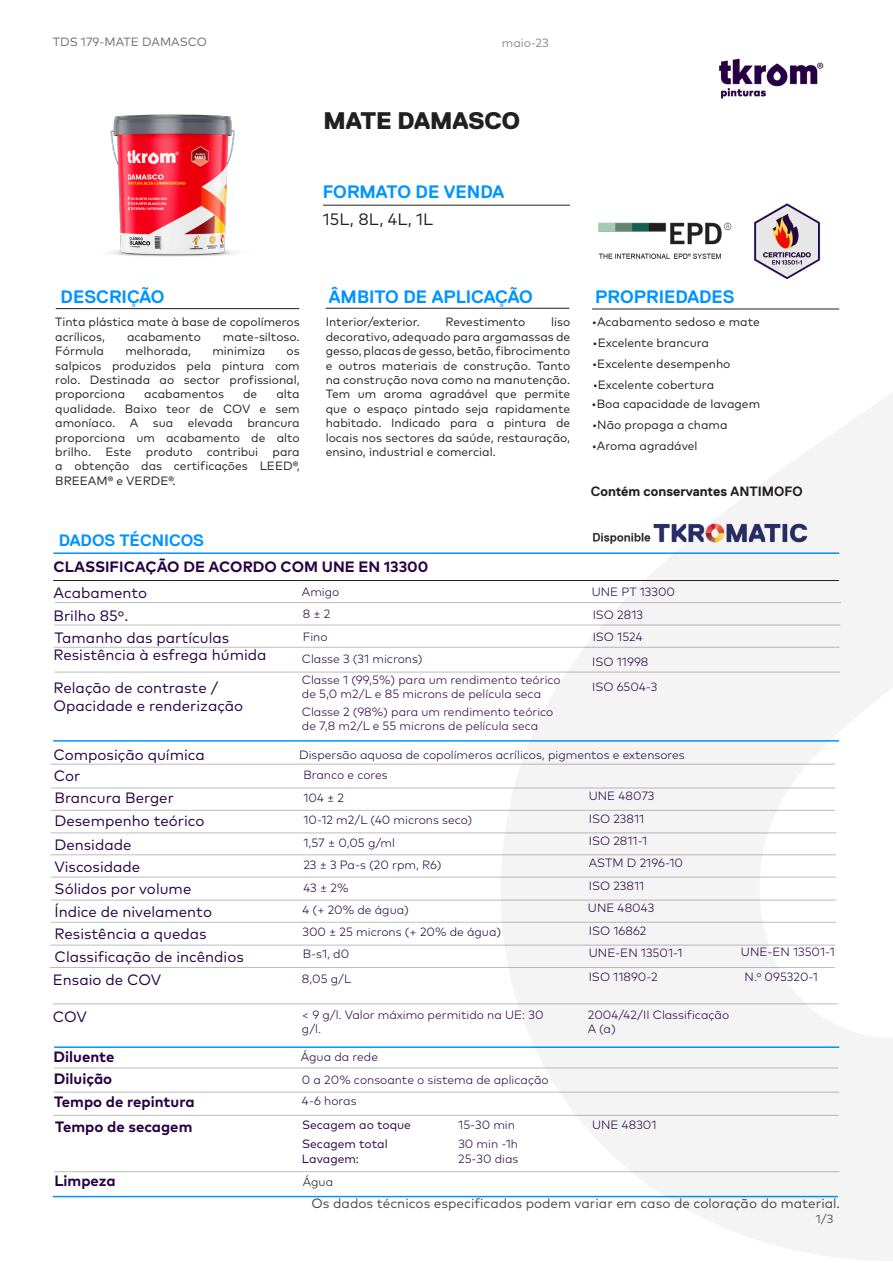
<style>
.page{position:relative;width:893px;height:1263px;background:#fff}
.page>*{position:absolute;margin:0;border:0;box-sizing:border-box;transform-origin:0 0}
.t1{font:800 24px "Replica Pro";color:#231f20}
.t2{font:700 18px "Replica";color:#0094ff}
.t3{font:700 16.5px "Replica";color:#0094ff}
.t4{font:16.5px "Mark Pro";color:#231f20}
.t5{font:15px/23px "Mark Pro";color:#270044}
.t6{font:700 15px/23.4px "Mark Pro";color:#270044}
.t7{font:13.5px "Mark Pro";color:#46484a}
.t8{font:700 13.5px "Replica Pro";color:#231f20}
.t9{font:12px/14.4px "Mark Pro";color:#231f20;text-align:justify}
.t10{font:300 12px/14.4px "Mark Pro";color:#270044}
.t11{font:12px/19.5px "Mark Pro";color:#270044}
.t12{font:12px "Mark Pro";color:#6e6e6e}
.t13{font:12px "Mark Pro";color:#8b8d90}
.t14{font:300 12px "Mark Pro";color:#231f20}
.t15{font:12px "Mark Pro";color:#5c5c5f}
</style>
<div class="page">
<img style="left:110px;top:114px;width:126px;height:143px">
<img style="left:754px;top:203px;width:67px;height:76px">
<img style="left:598px;top:222px;width:134px;height:37px">
<hr style="left:323px;top:205px;width:247px;height:1px;background:#231f20">
<hr style="left:592px;top:309px;width:247px;height:1px;background:#231f20">
<hr style="left:326px;top:308px;width:243px;height:1px;background:#231f20">
<hr style="left:56px;top:308px;width:243px;height:1px;background:#231f20">
<hr style="left:54px;top:552px;width:785px;height:2px;background:#0094ff">
<hr style="left:53px;top:580px;width:786px;height:1px;background:#231f20">
<hr style="left:55px;top:602px;width:786px;height:1px;background:#bcbdc0">
<hr style="left:54px;top:625px;width:786px;height:1px;background:#bcbdc0">
<hr style="left:54px;top:647px;width:785px;height:1px;background:#bcbdc0">
<hr style="left:53px;top:740px;width:786px;height:2px;background:#0094ff">
<hr style="left:51px;top:764px;width:784px;height:1px;background:#bcbdc0">
<hr style="left:51px;top:788px;width:784px;height:1px;background:#bcbdc0">
<hr style="left:51px;top:810px;width:784px;height:1px;background:#bcbdc0">
<hr style="left:51px;top:854px;width:785px;height:1px;background:#bcbdc0">
<hr style="left:51px;top:877px;width:785px;height:1px;background:#bcbdc0">
<hr style="left:51px;top:900px;width:785px;height:1px;background:#bcbdc0">
<hr style="left:51px;top:922px;width:785px;height:1px;background:#bcbdc0">
<hr style="left:54px;top:1046px;width:785px;height:2px;background:#0094ff">
<hr style="left:51px;top:833px;width:785px;height:1px;background:#bcbdc0">
<hr style="left:50px;top:945px;width:785px;height:1px;background:#bcbdc0">
<hr style="left:54px;top:1068px;width:784px;height:1px;background:#bcbdc0">
<hr style="left:54px;top:1092px;width:785px;height:1px;background:#bcbdc0">
<hr style="left:53px;top:1115px;width:786px;height:1px;background:#bcbdc0">
<hr style="left:54px;top:1171px;width:786px;height:1px;background:#bcbdc0">
<hr style="left:54px;top:672px;width:786px;height:1px;background:#bcbdc0">
<hr style="left:50px;top:967px;width:785px;height:1px;background:#bcbdc0">
<hr style="left:53px;top:1003px;width:785px;height:1px;background:#bcbdc0">
<img style="left:719px;top:58px;width:105px;height:41px">
<hr style="left:53px;top:1196px;width:785px;height:1px;background:#0094ff">
<svg style="left:501px;top:393px;width:392px;height:868px;fill:#f4f4f4"></svg>
<p class="t12" style="left:53px;top:33px;width:156px">TDS 179-MATE DAMASCO</p>
<p class="t13" style="left:502px;top:34px;width:48px">maio-23</p>
<h1 class="t1" style="left:323px;top:107px;width:198px">MATE DAMASCO</h1>
<h2 class="t2" style="left:323px;top:182px;width:183px">FORMATO DE VENDA</h2>
<h3 class="t4" style="left:323px;top:206px;width:112px">15L, 8L, 4L, 1L</h3>
<h2 class="t2" style="left:61px;top:287px;width:106px">DESCRIÇÃO</h2>
<h2 class="t2" style="left:329px;top:287px;width:205px">ÂMBITO DE APLICAÇÃO</h2>
<p class="t9" style="left:55px;top:314px;width:246px">Tinta plástica mate à base de copolímeros acrílicos,</p>
<p class="t9" style="left:127px;top:328px;width:75px">acabamento</p>
<p class="t9" style="left:223px;top:328px;width:78px">mate-siltoso.</p>
<p class="t9" style="left:55px;top:343px;width:50px">Fórmula</p>
<p class="t9" style="left:125px;top:343px;width:67px">melhorada,</p>
<p class="t9" style="left:212px;top:343px;width:54px">minimiza</p>
<p class="t9" style="left:55px;top:343px;width:246px;text-indent:231px">os salpicos produzidos pela pintura com rolo. Destinada ao sector profissional, proporciona</p>
<p class="t9" style="left:55px;top:386px;width:246px;text-indent:221px">alta qualidade. Baixo teor de COV e sem amoníaco. A sua elevada brancura proporciona um acabamento de alto brilho. Este produto contribui para a obtenção das certificações LEED®, BREEAM® e VERDE®.</p>
<p class="t9" style="left:144px;top:386px;width:81px">acabamentos</p>
<p class="t9" style="left:243px;top:386px;width:16px">de</p>
<p class="t9" style="left:326px;top:314px;width:96px">Interior/exterior.</p>
<p class="t9" style="left:446px;top:314px;width:81px">Revestimento</p>
<p class="t9" style="left:326px;top:314px;width:246px;text-indent:225px">liso decorativo, adequado para argamassas de gesso, placas de gesso, betão, fibrocimento e outros materiais de construção. Tanto na construção nova como na manutenção.<br>Tem um aroma agradável que permite que o espaço pintado seja rapidamente habitado. Indicado para a pintura de locais nos sectores da saúde, restauração, ensino, industrial e comercial.</p>
<h2 class="t2" style="left:595px;top:287px;width:141px">PROPRIEDADES</h2>
<p class="t9" style="left:592px;top:314px;width:170px">•Acabamento sedoso e mate</p>
<p class="t9" style="left:592px;top:335px;width:118px">•Excelente brancura</p>
<p class="t9" style="left:592px;top:356px;width:140px">•Excelente desempenho</p>
<p class="t9" style="left:593px;top:377px;width:123px">•Excelente cobertura</p>
<p class="t9" style="left:592px;top:396px;width:170px">•Boa capacidade de lavagem</p>
<p class="t9" style="left:592px;top:417px;width:137px">•Não propaga a chama</p>
<p class="t9" style="left:592px;top:438px;width:107px">•Aroma agradável</p>
<p class="t8" style="left:591px;top:484px;width:213px">Contém conservantes ANTIMOFO</p>
<h3 class="t3" style="left:59px;top:531px;width:147px">DADOS TÉCNICOS</h3>
<p class="t6" style="left:54px;top:554px;width:376px">CLASSIFICAÇÃO DE ACORDO COM UNE EN 13300</p>
<p class="t5" style="left:54px;top:580px;width:95px">Acabamento<br>Brilho 85º.</p>
<p class="t10" style="left:302px;top:579px;width:39px;line-height:23px">Amigo<br>8 ± 2</p>
<p class="t10" style="left:592px;top:579px;width:85px;line-height:23.1px">UNE PT 13300<br>ISO 2813</p>
<p class="t5" style="left:54px;top:625px;width:176px">Tamanho das partículas</p>
<p class="t5" style="left:54px;top:678px;width:191px;line-height:18px">Relação de contraste /<br>Opacidade e renderização</p>
<p class="t10" style="left:593px;top:628px;width:52px">ISO 1524</p>
<p class="t10" style="left:303px;top:628px;width:26px">Fino</p>
<p class="t10" style="left:302px;top:671px;width:260px">Classe 1 (99,5%) para um rendimento teórico de 5,0 m2/L e 85 microns de película seca</p>
<p class="t5" style="left:54px;top:642px;width:214px">Resistência à esfrega húmida</p>
<p class="t10" style="left:302px;top:651px;width:122px">Classe 3 (31 microns)</p>
<p class="t10" style="left:592px;top:653px;width:58px">ISO 11998</p>
<p class="t10" style="left:592px;top:678px;width:67px">ISO 6504-3</p>
<p class="t10" style="left:302px;top:703px;width:253px">Classe 2 (98%) para um rendimento teórico de 7,8 m2/L e 55 microns de película seca</p>
<p class="t5" style="left:54px;top:742px;width:153px">Composição química</p>
<p class="t10" style="left:299px;top:746px;width:387px">Dispersão aquosa de copolímeros acrílicos, pigmentos e extensores</p>
<p class="t5" style="left:54px;top:764px;width:121px;line-height:21.1px">Cor<br>Brancura Berger</p>
<p class="t10" style="left:303px;top:762px;width:86px;line-height:22.6px">Branco e cores<br>104 ± 2</p>
<p class="t10" style="left:589px;top:788px;width:67px">UNE 48073</p>
<p class="t5" style="left:55px;top:808px;width:151px">Desempenho teórico</p>
<p class="t10" style="left:303px;top:812px;width:170px">10-12 m2/L (40 microns seco)</p>
<p class="t10" style="left:589px;top:810px;width:57px">ISO 23811</p>
<p class="t5" style="left:55px;top:832px;width:78px">Densidade</p>
<p class="t5" style="left:54px;top:854px;width:138px;line-height:22.5px">Viscosidade<br>Sólidos por volume</p>
<p class="t10" style="left:303px;top:830px;width:140px;line-height:22.4px">1,57 ± 0,05 g/ml<br>23 ± 3 Pa-s (20 rpm, R6)</p>
<p class="t10" style="left:589px;top:828px;width:96px;line-height:22.4px">ISO 2811-1<br>ASTM D 2196-10</p>
<p class="t10" style="left:303px;top:879px;width:47px">43 ± 2%</p>
<p class="t10" style="left:589px;top:877px;width:57px">ISO 23811</p>
<p class="t5" style="left:55px;top:899px;width:159px">Índice de nivelamento</p>
<p class="t10" style="left:302px;top:901px;width:108px">4 (+ 20% de água)</p>
<p class="t10" style="left:588px;top:900px;width:68px">UNE 48043</p>
<p class="t5" style="left:55px;top:921px;width:153px">Resistência a quedas</p>
<p class="t10" style="left:302px;top:924px;width:200px">300 ± 25 microns (+ 20% de água)</p>
<p class="t10" style="left:589px;top:922px;width:59px">ISO 16862</p>
<p class="t5" style="left:55px;top:944px;width:191px">Classificação de incêndios</p>
<p class="t10" style="left:303px;top:946px;width:48px">B-s1, d0</p>
<p class="t10" style="left:589px;top:945px;width:95px">UNE-EN 13501-1</p>
<p class="t10" style="left:741px;top:944px;width:95px">UNE-EN 13501-1</p>
<p class="t5" style="left:53px;top:967px;width:110px">Ensaio de COV</p>
<p class="t10" style="left:302px;top:970px;width:51px">8,05 g/L</p>
<p class="t10" style="left:589px;top:968px;width:70px">ISO 11890-2</p>
<p class="t10" style="left:745px;top:968px;width:75px">N.º 095320-1</p>
<p class="t5" style="left:53px;top:1004px;width:36px">COV</p>
<p class="t10" style="left:302px;top:1006px;width:243px">&lt; 9 g/l. Valor máximo permitido na UE: 30 g/l.</p>
<p class="t10" style="left:588px;top:1006px;width:143px">2004/42/II Classificação<br>A (a)</p>
<p class="t6" style="left:54px;top:1044px;width:62px">Diluente</p>
<p class="t10" style="left:301px;top:1048px;width:79px">Água da rede</p>
<p class="t6" style="left:54px;top:1065px;width:142px">Diluição<br>Tempo de repintura</p>
<p class="t10" style="left:302px;top:1068px;width:248px;line-height:21.3px">0 a 20% consoante o sistema de aplicação<br>4-6 horas</p>
<p class="t6" style="left:55px;top:1114px;width:139px">Tempo de secagem</p>
<p class="t11" style="left:302px;top:1113px;width:110px">Secagem ao toque<br>Secagem total</p>
<p class="t11" style="left:302px;top:1148px;width:59px">Lavagem:</p>
<p class="t10" style="left:458px;top:1116px;width:58px">15-30 min</p>
<p class="t10" style="left:592px;top:1116px;width:66px">UNE 48301</p>
<p class="t10" style="left:458px;top:1135px;width:62px;line-height:14.9px">30 min -1h<br>25-30 dias</p>
<p class="t6" style="left:55px;top:1167px;width:63px">Limpeza</p>
<p class="t14" style="left:303px;top:1173px;width:32px">Água</p>
<p class="t7" style="left:311px;top:1193px;width:530px">Os dados técnicos especificados podem variar em caso de coloração do material.</p>
<p class="t15" style="left:816px;top:1210px;width:19px">1/3</p>
</div>
